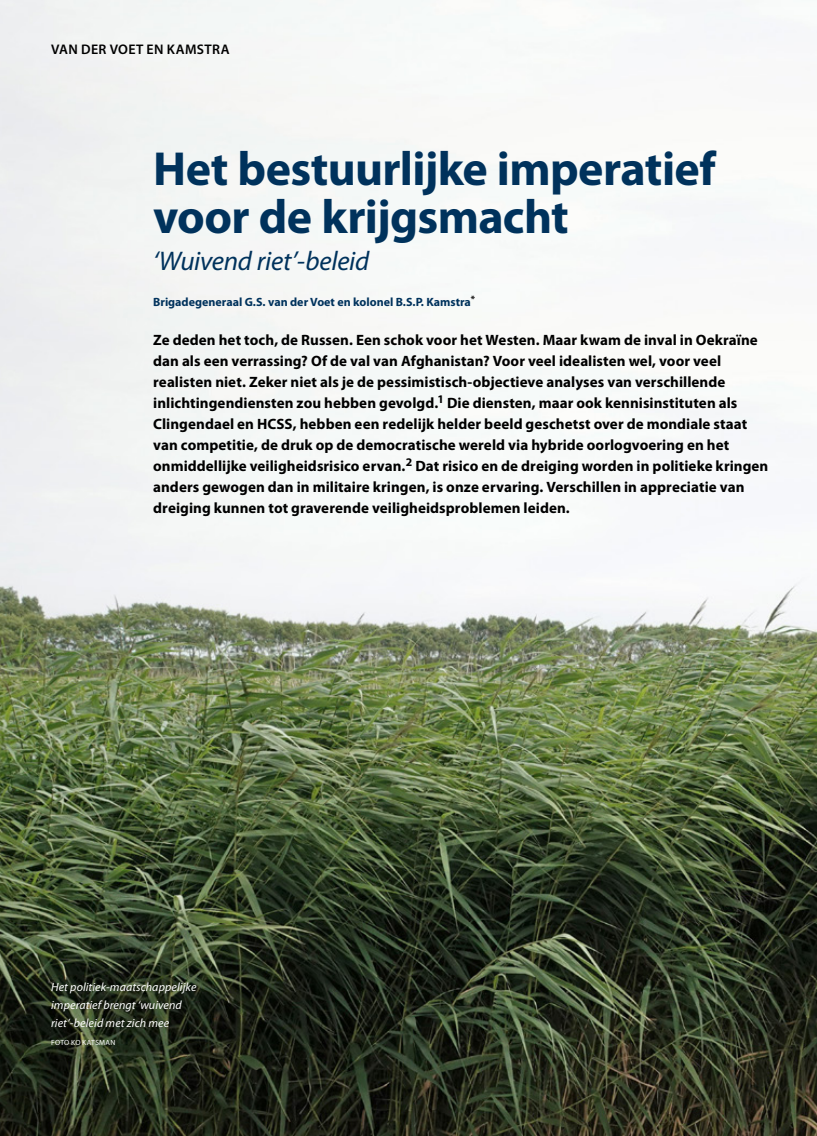
<style>
.page{position:relative;width:817px;height:1136px;background:#fff}
.page>*{position:absolute;margin:0;border:0;box-sizing:border-box;transform-origin:0 0}
.t1{font:700 48px/48px "Myriad Pro";letter-spacing:-.015em;color:#00325c}
.t2{font:italic 27px "Myriad Pro";letter-spacing:-.01em;color:#00325c}
.t3{font:700 15px/21px "Myriad Pro";letter-spacing:.005em;color:#000}
.t4{font:600 13.95px "Myriad Pro";letter-spacing:.03em;color:#000}
.t5{font:italic 12px/18px "Myriad Pro";letter-spacing:.005em;color:#fff}
.t6{font:700 12px "Myriad Pro";color:#00325c}
.t7{font:7.5px "Myriad Pro";letter-spacing:.025em;color:#fff}
</style>
<div class="page">
<img style="left:0;top:0;width:816px;height:1135px">
<p class="t4" style="left:51px;top:40px;width:180px">VAN DER VOET EN KAMSTRA</p>
<h1 class="t1" style="left:153px;top:143px;width:564px">Het bestuurlijke imperatief voor de krijgsmacht</h1>
<h2 class="t2" style="left:153px;top:244px;width:218px">‘Wuivend riet’-beleid</h2>
<p class="t6" style="left:153px;top:294px;width:323px">Brigadegeneraal G.S. van der Voet en kolonel B.S.P. Kamstra<sup>*</sup></p>
<p class="t3" style="left:153px;top:329px;width:616px">Ze deden het toch, de Russen. Een schok voor het Westen. Maar kwam de inval in Oekraïne dan als een verrassing? Of de val van Afghanistan? Voor veel idealisten wel, voor veel realisten niet. Zeker niet als je de pessimistisch-objectieve analyses van verschillende inlichtingendiensten zou hebben gevolgd.<sup>1</sup> Die diensten, maar ook kennisinstituten als Clingendael en HCSS, hebben een redelijk helder beeld geschetst over de mondiale staat van competitie, de druk op de democratische wereld via hybride oorlogvoering en het onmiddellijke veiligheidsrisico ervan.<sup>2</sup> Dat risico en de dreiging worden in politieke kringen anders gewogen dan in militaire kringen, is onze ervaring. Verschillen in appreciatie van dreiging kunnen tot graverende veiligheidsproblemen leiden.</p>
<p class="t5" style="left:51px;top:977px;width:147px">Het politiek-maatschappelijke imperatief brengt ‘wuivend riet’-beleid met zich mee</p>
<p class="t7" style="left:51px;top:1037px;width:66px">FOTO KO KATSMAN</p>
</div>
